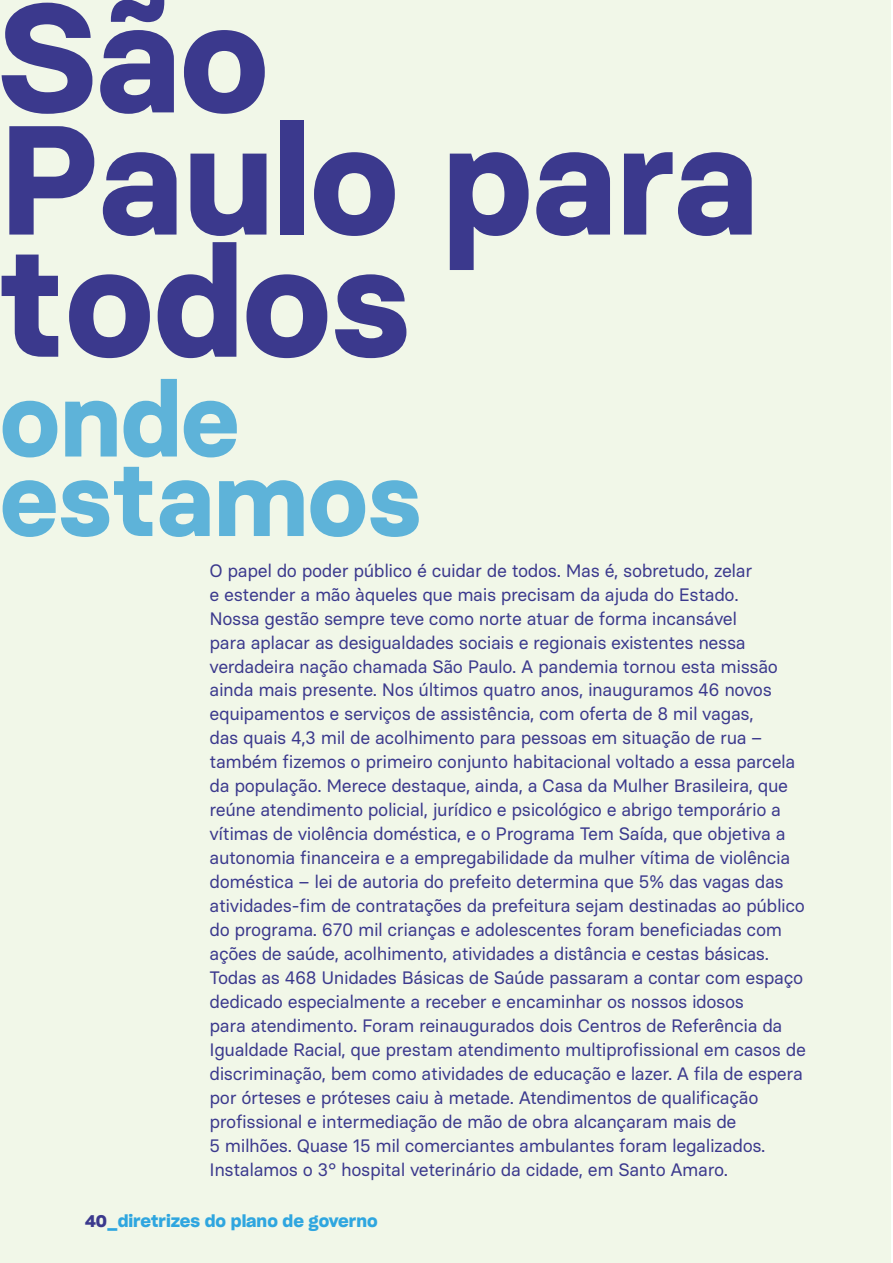
<style>
.page{position:relative;width:893px;height:1263px;background:#fff}
.page>*{position:absolute;margin:0;border:0;box-sizing:border-box;transform-origin:0 0}
.t1{font:700 154.8px/122.1px "Basier Square";color:#3b398d}
.t2{font:700 104.85px/79.5px "Basier Square";color:#5eb3d9}
.t3{font:18px/24px "Basier Square";letter-spacing:-.02em;color:#3b398d}
.t4{font:16.5px "Sharp Grotesk Semi Bold 20";color:#2fa6df}
.s1{color:#3b398d}
</style>
<div class="page">
<div style="left:0;top:0;width:891px;height:1263px;background:#f1f7e8"></div>
<h1 class="t1" style="left:-2px;top:-5px;width:761px">São<br>Paulo para todos</h1>
<h2 class="t2" style="left:0;top:379px;width:423px">onde estamos</h2>
<p class="t3" style="left:210px;top:558px;width:598px">O papel do poder público é cuidar de todos. Mas é, sobretudo, zelar<br>e estender a mão àqueles que mais precisam da ajuda do Estado.<br>Nossa gestão sempre teve como norte atuar de forma incansável<br>para aplacar as desigualdades sociais e regionais existentes nessa verdadeira nação chamada São Paulo. A pandemia tornou esta missão ainda mais presente. Nos últimos quatro anos, inauguramos 46 novos equipamentos e serviços de assistência, com oferta de 8 mil vagas,<br>das quais 4,3 mil de acolhimento para pessoas em situação de rua – também fizemos o primeiro conjunto habitacional voltado a essa parcela da população. Merece destaque, ainda, a Casa da Mulher Brasileira, que reúne atendimento policial, jurídico e psicológico e abrigo temporário a vítimas de violência doméstica, e o Programa Tem Saída, que objetiva a autonomia financeira e a empregabilidade da mulher vítima de violência doméstica – lei de autoria do prefeito determina que 5% das vagas das atividades-fim de contratações da prefeitura sejam destinadas ao público do programa. 670 mil crianças e adolescentes foram beneficiadas com ações de saúde, acolhimento, atividades a distância e cestas básicas.<br>Todas as 468 Unidades Básicas de Saúde passaram a contar com espaço dedicado especialmente a receber e encaminhar os nossos idosos<br>para atendimento. Foram reinaugurados dois Centros de Referência da Igualdade Racial, que prestam atendimento multiprofissional em casos de discriminação, bem como atividades de educação e lazer. A fila de espera por órteses e próteses caiu à metade. Atendimentos de qualificação profissional e intermediação de mão de obra alcançaram mais de<br>5 milhões. Quase 15 mil comerciantes ambulantes foram legalizados.<br>Instalamos o 3° hospital veterinário da cidade, em Santo Amaro.</p>
<p class="t4" style="left:85px;top:1208px;width:294px"><span class="s1">40</span>_diretrizes do plano de governo</p>
</div>
